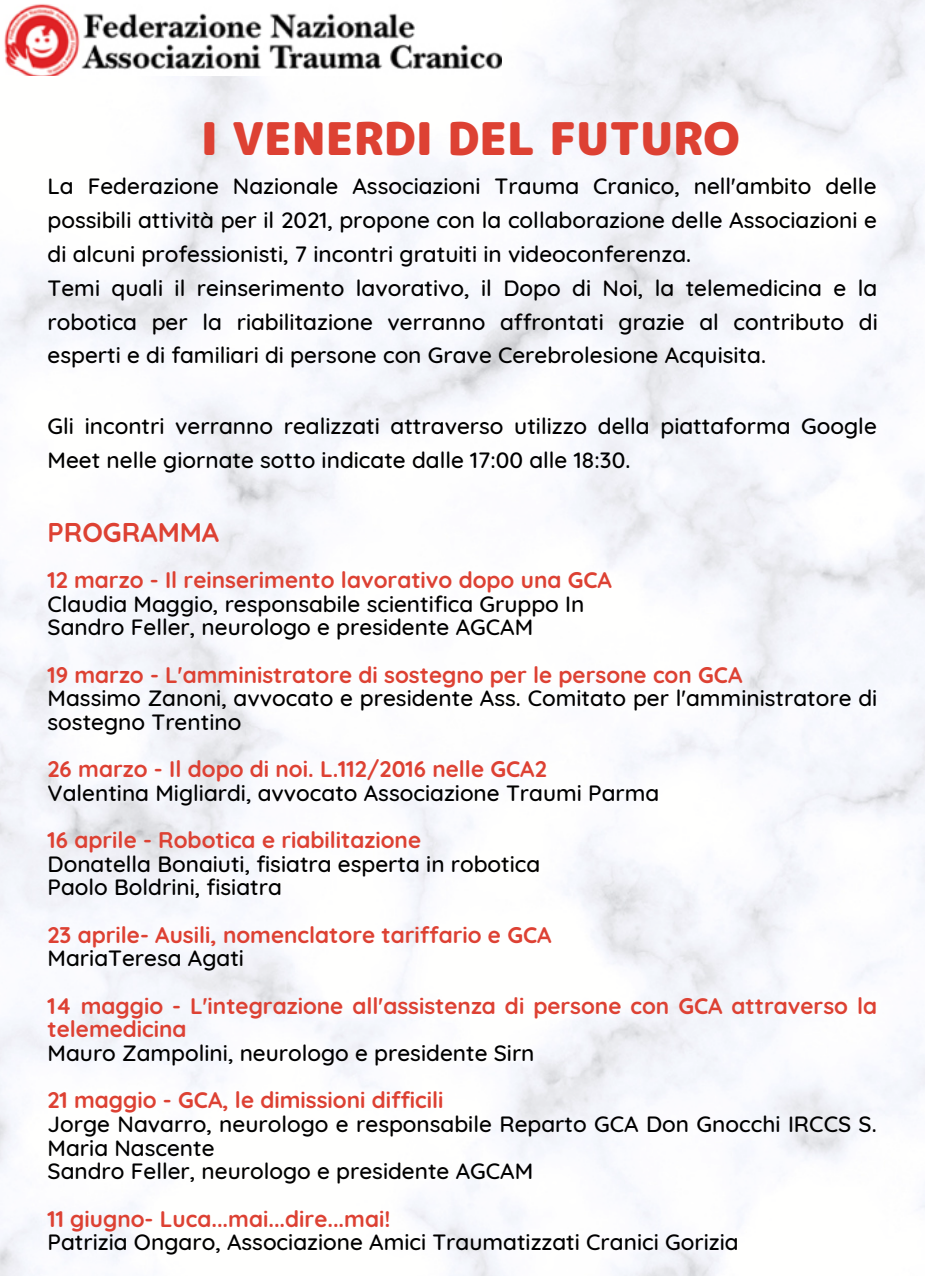
<style>
.page{position:relative;width:925px;height:1276px;background:#fff}
.page>*{position:absolute;margin:0;border:0;box-sizing:border-box;transform-origin:0 0}
.t1{font:45px "rounded mplus 1 p black";color:#dd4133}
.t2{font:700 27px "Quicksand";color:#dd4133}
.t3{font:500 22.5px/33.8px "Quicksand";color:#000}
.t4{font:700 22.5px/23.6px "Quicksand";color:#dd4133}
</style>
<div class="page">
<img style="left:0;top:0;width:925px;height:1276px">
<img style="left:0;top:0;width:501px;height:76px">
<p class="t1" style="left:201px;top:107px;width:540px">I VENERDI DEL FUTURO</p>
<p class="t3" style="left:48px;top:169px;width:831px;text-align:justify">La Federazione Nazionale Associazioni Trauma Cranico, nell'ambito delle possibili attività per il 2021, propone con la collaborazione delle Associazioni e di alcuni professionisti, 7 incontri gratuiti in videoconferenza.</p>
<p class="t3" style="left:48px;top:270px;width:832px;text-align:justify">Temi quali il reinserimento lavorativo, il Dopo di Noi, la telemedicina e la robotica per la riabilitazione verranno affrontati grazie al contributo di esperti e di familiari di persone con Grave Cerebrolesione Acquisita.</p>
<p class="t3" style="left:48px;top:409px;width:831px">Gli incontri verranno realizzati attraverso utilizzo della piattaforma Google<br>Meet nelle giornate sotto indicate dalle 17:00 alle 18:30.</p>
<p class="t2" style="left:48px;top:515px;width:173px">PROGRAMMA</p>
<p class="t4" style="left:48px;top:568px;width:566px">12 marzo - Il reinserimento lavorativo dopo una GCA</p>
<p class="t3" style="left:48px;top:586px;width:538px">Claudia Maggio, responsabile scientifica Gruppo In</p>
<p class="t3" style="left:48px;top:610px;width:487px">Sandro Feller, neurologo e presidente AGCAM</p>
<p class="t4" style="left:48px;top:662px;width:696px">19 marzo - L'amministratore di sostegno per le persone con GCA</p>
<p class="t3" style="left:48px;top:686px;width:831px;line-height:23.6px">Massimo Zanoni, avvocato e presidente Ass. Comitato per l'amministratore di sostegno Trentino</p>
<p class="t4" style="left:48px;top:757px;width:501px">26 marzo - Il dopo di noi. L.112/2016 nelle GCA2</p>
<p class="t3" style="left:48px;top:775px;width:613px">Valentina Migliardi, avvocato Associazione Traumi Parma</p>
<p class="t4" style="left:48px;top:828px;width:375px">16 aprile - Robotica e riabilitazione</p>
<p class="t3" style="left:48px;top:846px;width:494px">Donatella Bonaiuti, fisiatra esperta in robotica</p>
<p class="t3" style="left:48px;top:870px;width:236px">Paolo Boldrini, fisiatra</p>
<p class="t4" style="left:48px;top:922px;width:505px">23 aprile- Ausili, nomenclatore tariffario e GCA</p>
<p class="t3" style="left:48px;top:941px;width:198px">MariaTeresa Agati</p>
<p class="t4" style="left:48px;top:993px;width:831px">14 maggio - L'integrazione all'assistenza di persone con GCA attraverso la telemedicina</p>
<p class="t3" style="left:48px;top:1035px;width:488px">Mauro Zampolini, neurologo e presidente Sirn</p>
<p class="t4" style="left:48px;top:1088px;width:397px">21 maggio - GCA, le dimissioni difficili</p>
<p class="t3" style="left:48px;top:1111px;width:830px;line-height:23.6px">Jorge Navarro, neurologo e responsabile Reparto GCA Don Gnocchi IRCCS S.<br>Maria Nascente</p>
<p class="t3" style="left:48px;top:1154px;width:487px">Sandro Feller, neurologo e presidente AGCAM</p>
<p class="t4" style="left:48px;top:1206px;width:344px">11 giugno- Luca...mai...dire...mai!</p>
<p class="t3" style="left:48px;top:1225px;width:692px">Patrizia Ongaro, Associazione Amici Traumatizzati Cranici Gorizia</p>
</div>
